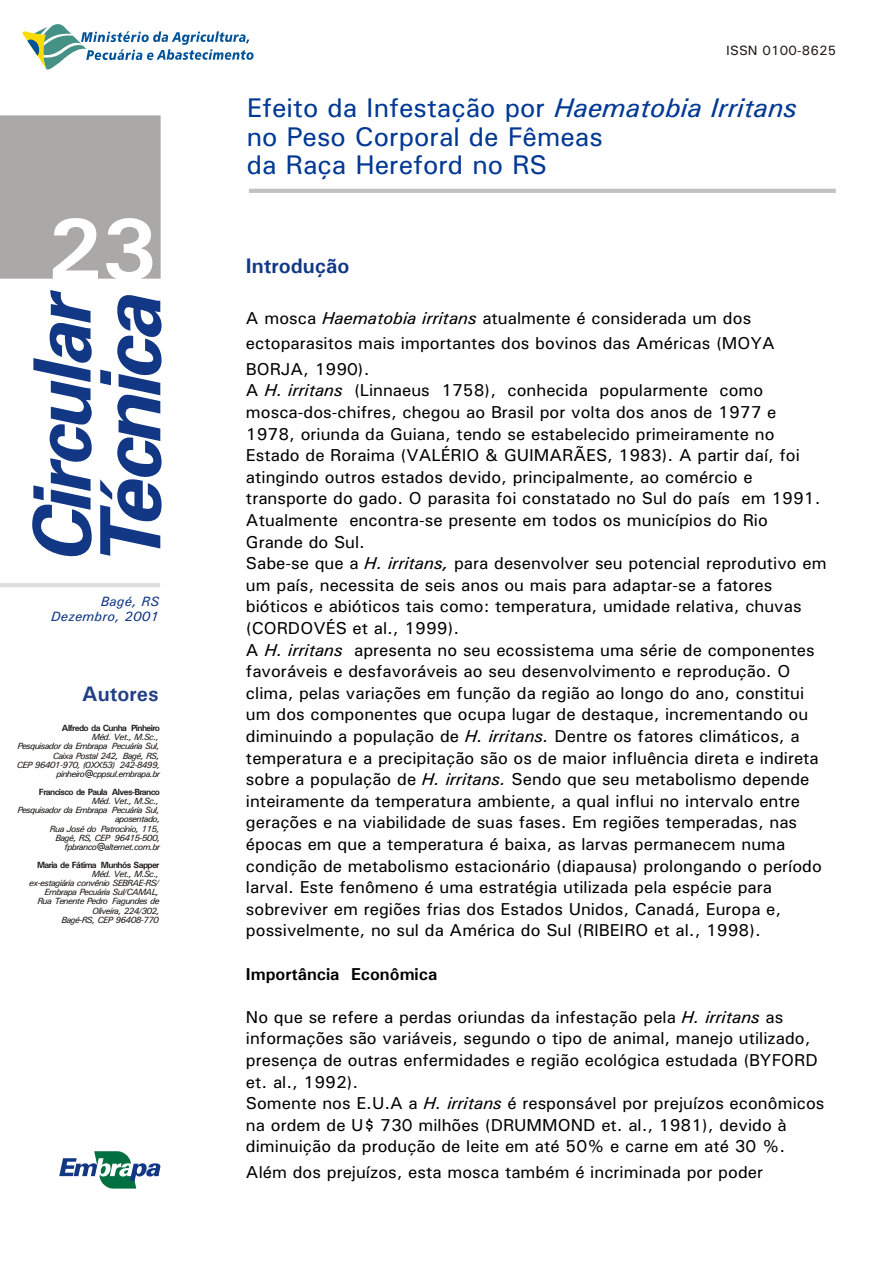
<style>
.page{position:relative;width:894px;height:1263px;background:#fff}
.page>*{position:absolute;margin:0;border:0;box-sizing:border-box;transform-origin:0 0}
.t1{font:700 87.9px "Univers";color:#fff}
.t2{font:27px/28px "Univers";color:#003894}
.t3{font:700 21px "Univers";color:#123885}
.t4{font:700 21px "Univers";color:#214085}
.t5{font:17.25px/21.6px "Univers";color:#000}
.t6{font:700 17.25px "Univers";color:#000}
.t7{font:italic 13.5px/15px "Univers";letter-spacing:.015em;color:#123885;text-align:right}
.t8{font:13.5px "Univers";letter-spacing:.015em;color:#1f1a17}
.t9{font:italic 9px/9.1px "Univers";letter-spacing:-.065em;color:#1f1a17;text-align:right}
.t10{font:700 9px "Univers";letter-spacing:-.065em;color:#1f1a17}
.s1{font-style:italic}
</style>
<div class="page">
<div style="left:0;top:115px;width:161px;height:164px;background:#aba8a8"></div>
<svg style="left:32px;top:290px;width:130px;height:267px"></svg>
<hr style="left:0;top:583px;width:160px;height:4px;background:#dedede">
<svg style="left:59px;top:1151px;width:102px;height:38px"></svg>
<hr style="left:249px;top:189px;width:587px;height:4px;background:#c2c2c2">
<svg style="left:22px;top:24px;width:232px;height:46px"></svg>
<h1 class="t1" style="left:46px;top:219px;width:112px">23</h1>
<p class="t7" style="left:51px;top:595px;width:110px">Bagé, RS<br>Dezembro, 2001</p>
<p class="t4" style="left:82px;top:686px;width:78px">Autores</p>
<p class="t10" style="left:62px;top:725px;width:100px">Alfredo da Cunha Pinheiro</p>
<p class="t9" style="left:17px;top:733px;width:145px">Méd. Vet., M.Sc.,<br>Pesquisador da Embrapa Pecuária Sul,<br>Caixa Postal 242, Bagé, RS,<br>CEP 96401-970, (0XX53) 242-8499, pinheiro@cppsul.embrapa.br</p>
<p class="t10" style="left:39px;top:789px;width:123px">Francisco de Paula Alves-Branco</p>
<p class="t9" style="left:17px;top:797px;width:144px">Méd. Vet., M.Sc.,<br>Pesquisador da Embrapa Pecuária Sul, aposentado,<br>Rua José do Patrocínio, 115,<br>Bagé, RS, CEP 96415-500, fpbranco@alternet.com.br</p>
<p class="t10" style="left:37px;top:862px;width:124px">Maria de Fátima Munhós Sapper</p>
<p class="t9" style="left:29px;top:870px;width:132px">Méd. Vet., M.Sc.,<br>ex-estagiária convênio SEBRAE-RS/<br>Embrapa Pecuária Sul/CAMAL,<br>Rua Tenente Pedro Fagundes de<br>Oliveira, 224/302,<br>Bagé-RS, CEP 96408-770</p>
<p class="t8" style="left:726px;top:45px;width:112px">ISSN 0100-8625</p>
<h2 class="t2" style="left:247px;top:97px;width:552px">Efeito da Infestação por <span class="s1">Haematobia Irritans </span>no Peso Corporal de Fêmeas<br>da Raça Hereford no RS</h2>
<p class="t3" style="left:246px;top:259px;width:105px">Introdução</p>
<p class="t5" style="left:246px;top:307px;width:530px;line-height:25.5px">A mosca <span class="s1">Haematobia irritans</span> atualmente é considerada um dos ectoparasitos mais importantes dos bovinos das Américas (MOYA<br>BORJA, 1990).</p>
<p class="t5" style="left:246px;top:381px;width:582px">A <span class="s1">H. irritans</span> (Linnaeus 1758), conhecida popularmente como mosca-dos-chifres, chegou ao Brasil por volta dos anos de 1977 e 1978, oriunda da Guiana, tendo se estabelecido primeiramente no Estado de Roraima (VALÉRIO &amp; GUIMARÃES, 1983). A partir daí, foi atingindo outros estados devido, principalmente, ao comércio e transporte do gado. O parasita foi constatado no Sul do país em 1991.<br>Atualmente encontra-se presente em todos os municípios do Rio Grande do Sul.<br>Sabe-se que a <span class="s1">H. irritans,</span> para desenvolver seu potencial reprodutivo em um país, necessita de seis anos ou mais para adaptar-se a fatores bióticos e abióticos tais como: temperatura, umidade relativa, chuvas (CORDOVÉS et al., 1999).<br>A <span class="s1">H. irritans</span> apresenta no seu ecossistema uma série de componentes favoráveis e desfavoráveis ao seu desenvolvimento e reprodução. O clima, pelas variações em função da região ao longo do ano, constitui um dos componentes que ocupa lugar de destaque, incrementando ou diminuindo a população de <span class="s1">H. irritans.</span> Dentre os fatores climáticos, a temperatura e a precipitação são os de maior influência direta e indireta sobre a população de <span class="s1">H. irritans.</span> Sendo que seu metabolismo depende inteiramente da temperatura ambiente, a qual influi no intervalo entre gerações e na viabilidade de suas fases. Em regiões temperadas, nas épocas em que a temperatura é baixa, as larvas permanecem numa condição de metabolismo estacionário (diapausa) prolongando o período larval. Este fenômeno é uma estratégia utilizada pela espécie para sobreviver em regiões frias dos Estados Unidos, Canadá, Europa e, possivelmente, no sul da América do Sul (RIBEIRO et al., 1998).</p>
<p class="t6" style="left:246px;top:968px;width:193px">Importância Econômica</p>
<p class="t5" style="left:246px;top:1008px;width:580px">No que se refere a perdas oriundas da infestação pela <span class="s1">H. irritans</span> as informações são variáveis, segundo o tipo de animal, manejo utilizado, presença de outras enfermidades e região ecológica estudada (BYFORD et. al., 1992).<br>Somente nos E.U.A a <span class="s1">H. irritans</span> é responsável por prejuízos econômicos na ordem de U$ 730 milhões (DRUMMOND et. al., 1981), devido à diminuição da produção de leite em até 50% e carne em até 30 %.</p>
<p class="t5" style="left:246px;top:1163px;width:519px">Além dos prejuízos, esta mosca também é incriminada por poder</p>
</div>
